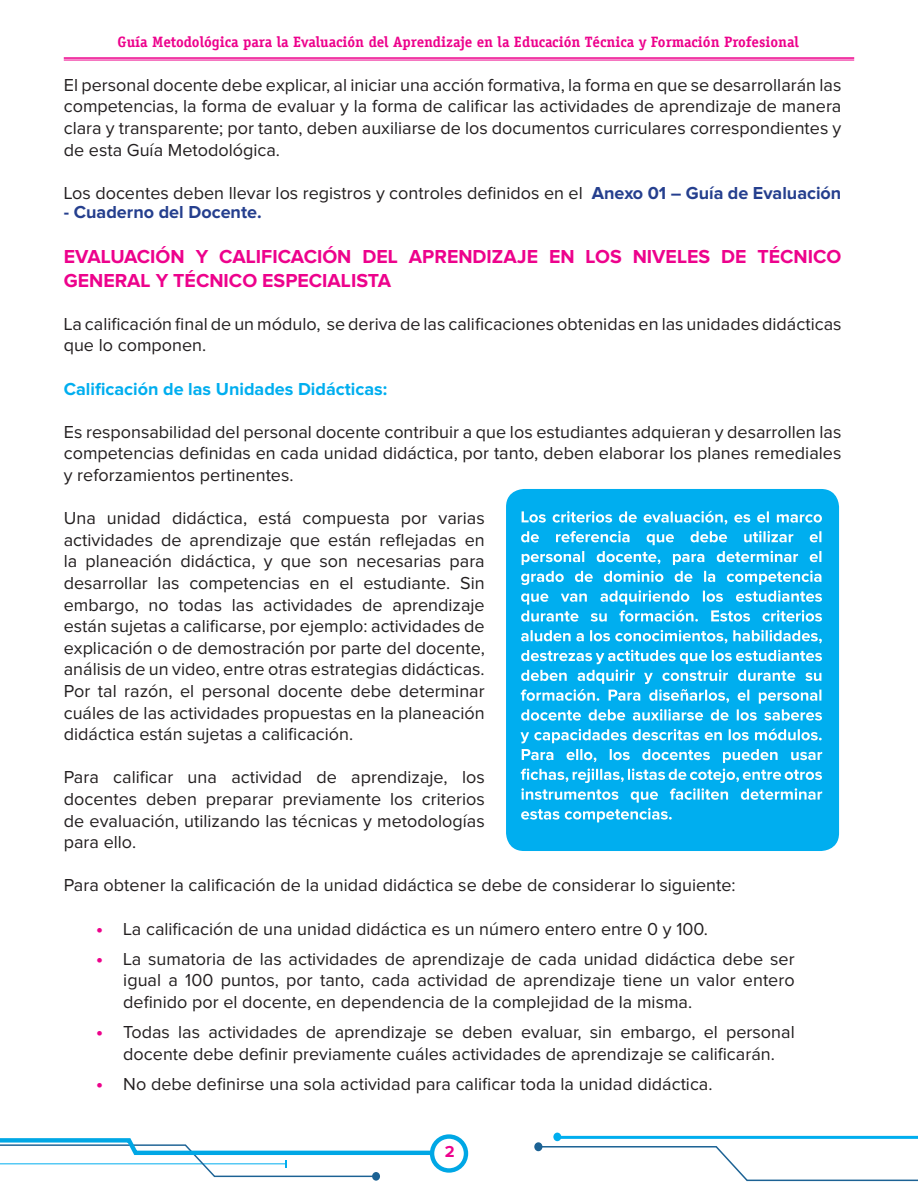
<style>
.page{position:relative;width:918px;height:1188px;background:#fff}
.page>*{position:absolute;margin:0;border:0;box-sizing:border-box;transform-origin:0 0}
.t1{font:700 19.5px/23.4px "Proxima Nova";color:#ed028c}
.t2{font:18px/21.6px "Proxima Nova";color:#231f20;text-align:justify}
.t3{font:700 18px "Proxima Nova";color:#00aeef}
.t4{font:700 18px "Proxima Nova";color:#253f8e}
.t5{font:700 16.5px "Proxima Nova";color:#ed028c}
.t6{font:700 15px "Officina Serif LT";color:#ed028c}
.s1{font-weight:700;color:#253f8e}
.s2{font-weight:700;font-size:19.5px;color:#ed028c}
</style>
<div class="page">
<hr style="left:64px;top:57px;width:790px;height:2px;background:#ed028c">
<hr style="left:64px;top:60px;width:790px;height:1px;background:#ed028c">
<svg style="left:372px;top:1172px;width:8px;height:9px"></svg>
<svg style="left:0;top:1138px;width:436px;height:40px"></svg>
<div style="left:430px;top:1134px;width:38px;height:39px;border:4px solid #00a7e5;border-radius:50%"></div>
<div style="left:534px;top:1142px;width:8px;height:9px;background:#1c6294;border-radius:50%"></div>
<svg style="left:539px;top:1145px;width:379px;height:37px"></svg>
<hr style="left:560px;top:1136px;width:358px;height:3px;background:#00aeef">
<div style="left:553px;top:1133px;width:8px;height:8px;background:#00aeef;border-radius:50%"></div>
<div style="left:506px;top:489px;width:333px;height:362px;background:#00aeef;border-radius:18px"></div>
<svg style="left:521px;top:749px;width:301px;height:73px"></svg>
<svg style="left:520px;top:729px;width:302px;height:14px"></svg>
<svg style="left:521px;top:650px;width:301px;height:71px"></svg>
<svg style="left:521px;top:630px;width:301px;height:13px"></svg>
<svg style="left:521px;top:551px;width:301px;height:71px"></svg>
<svg style="left:521px;top:531px;width:300px;height:14px"></svg>
<svg style="left:522px;top:511px;width:300px;height:14px"></svg>
<p class="t6" style="left:118px;top:32px;width:683px">Guía Metodológica para la Evaluación del Aprendizaje en la Educación Técnica y Formación Profesional</p>
<p class="t2" style="left:64px;top:75px;width:779px">El personal docente debe explicar, al iniciar una acción formativa, la forma en que se desarrollarán las competencias, la forma de evaluar y la forma de calificar las actividades de aprendizaje de manera clara y transparente; por tanto, deben auxiliarse de los documentos curriculares correspondientes y de esta Guía Metodológica.</p>
<p class="t2" style="left:64px;top:183px;width:779px">Los docentes deben llevar los registros y controles definidos en el <span class="s1">Anexo 01 – Guía de Evaluación</span></p>
<p class="t4" style="left:64px;top:204px;width:199px">- Cuaderno del Docente.</p>
<p class="t1" style="left:64px;top:246px;width:779px">EVALUACIÓN Y CALIFICACIÓN DEL APRENDIZAJE EN LOS NIVELES DE TÉCNICO<br>GENERAL Y TÉCNICO ESPECIALISTA</p>
<p class="t2" style="left:64px;top:314px;width:779px">La calificación final de un módulo, se deriva de las calificaciones obtenidas en las unidades didácticas que lo componen.</p>
<p class="t3" style="left:64px;top:380px;width:325px">Calificación de las Unidades Didácticas:</p>
<p class="t2" style="left:64px;top:422px;width:779px">Es responsabilidad del personal docente contribuir a que los estudiantes adquieran y desarrollen las competencias definidas en cada unidad didáctica, por tanto, deben elaborar los planes remediales y reforzamientos pertinentes.</p>
<p class="t2" style="left:64px;top:508px;width:423px">Una unidad didáctica, está compuesta por varias actividades de aprendizaje que están reflejadas en la planeación didáctica, y que son necesarias para desarrollar las competencias en el estudiante. Sin embargo, no todas las actividades de aprendizaje están sujetas a calificarse, por ejemplo: actividades de explicación o de demostración por parte del docente, análisis de un video, entre otras estrategias didácticas.<br>Por tal razón, el personal docente debe determinar cuáles de las actividades propuestas en la planeación didáctica están sujetas a calificación.</p>
<p class="t2" style="left:64px;top:767px;width:423px">Para calificar una actividad de aprendizaje, los docentes deben preparar previamente los criterios de evaluación, utilizando las técnicas y metodologías para ello.</p>
<p class="t2" style="left:64px;top:875px;width:673px">Para obtener la calificación de la unidad didáctica se debe de considerar lo siguiente:</p>
<p class="t2" style="left:96px;top:919px;width:613px"><span class="s2">•</span> La calificación de una unidad didáctica es un número entero entre 0 y 100.</p>
<p class="t2" style="left:123px;top:949px;width:673px;text-indent:-27px"><span class="s2">•</span> La sumatoria de las actividades de aprendizaje de cada unidad didáctica debe ser igual a 100 puntos, por tanto, cada actividad de aprendizaje tiene un valor entero definido por el docente, en dependencia de la complejidad de la misma.</p>
<p class="t2" style="left:96px;top:1022px;width:700px;text-align:center"><span class="s2">•</span> Todas las actividades de aprendizaje se deben evaluar, sin embargo, el personal docente debe definir previamente cuáles actividades de aprendizaje se calificarán.</p>
<p class="t2" style="left:96px;top:1074px;width:618px"><span class="s2">•</span> No debe definirse una sola actividad para calificar toda la unidad didáctica.</p>
<p class="t5" style="left:445px;top:1144px;width:11px">2</p>
</div>
